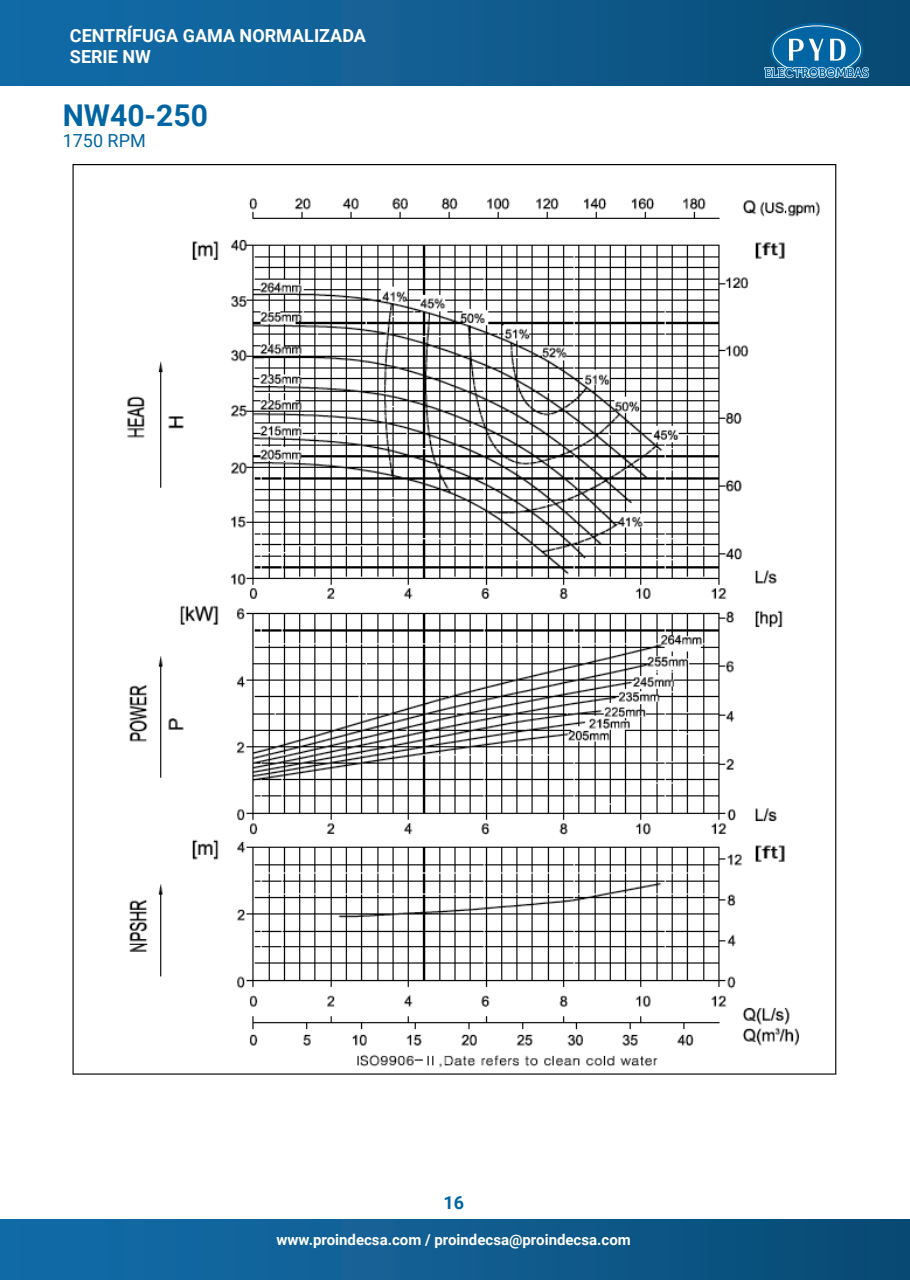
<style>
.page{position:relative;width:910px;height:1280px;background:#fff}
.page>*{position:absolute;margin:0;border:0;box-sizing:border-box;transform-origin:0 0}
.t1{font:700 30px "Roboto";color:#0065a2}
.t2{font:700 18px/21.6px "Roboto";color:#fff}
.t3{font:18px "Roboto";color:#0065a2}
.t4{font:700 18px "Roboto";color:#0065a2}
.t5{font:700 15px "Roboto";color:#fff}
</style>
<div class="page">
<div style="left:0;top:0;width:910px;height:86px;background:linear-gradient(to right,#146daa,#0a4b75)"></div>
<div style="left:0;top:1220px;width:910px;height:60px;background:linear-gradient(to right,#146daa,#0a4b75)"></div>
<svg style="left:770px;top:23px;width:93px;height:54px"></svg>
<svg style="left:763px;top:36px;width:107px;height:50px;background:#2e77a4"></svg>
<img style="left:72px;top:165px;width:765px;height:910px">
<p class="t2" style="left:70px;top:24px;width:298px">CENTRÍFUGA GAMA NORMALIZADA<br>SERIE NW</p>
<h1 class="t1" style="left:63px;top:94px;width:147px">NW40-250</h1>
<p class="t3" style="left:63px;top:128px;width:85px">1750 RPM</p>
<p class="t4" style="left:443px;top:1190px;width:22px">16</p>
<p class="t5" style="left:277px;top:1229px;width:356px">www.proindecsa.com / proindecsa@proindecsa.com</p>
</div>
